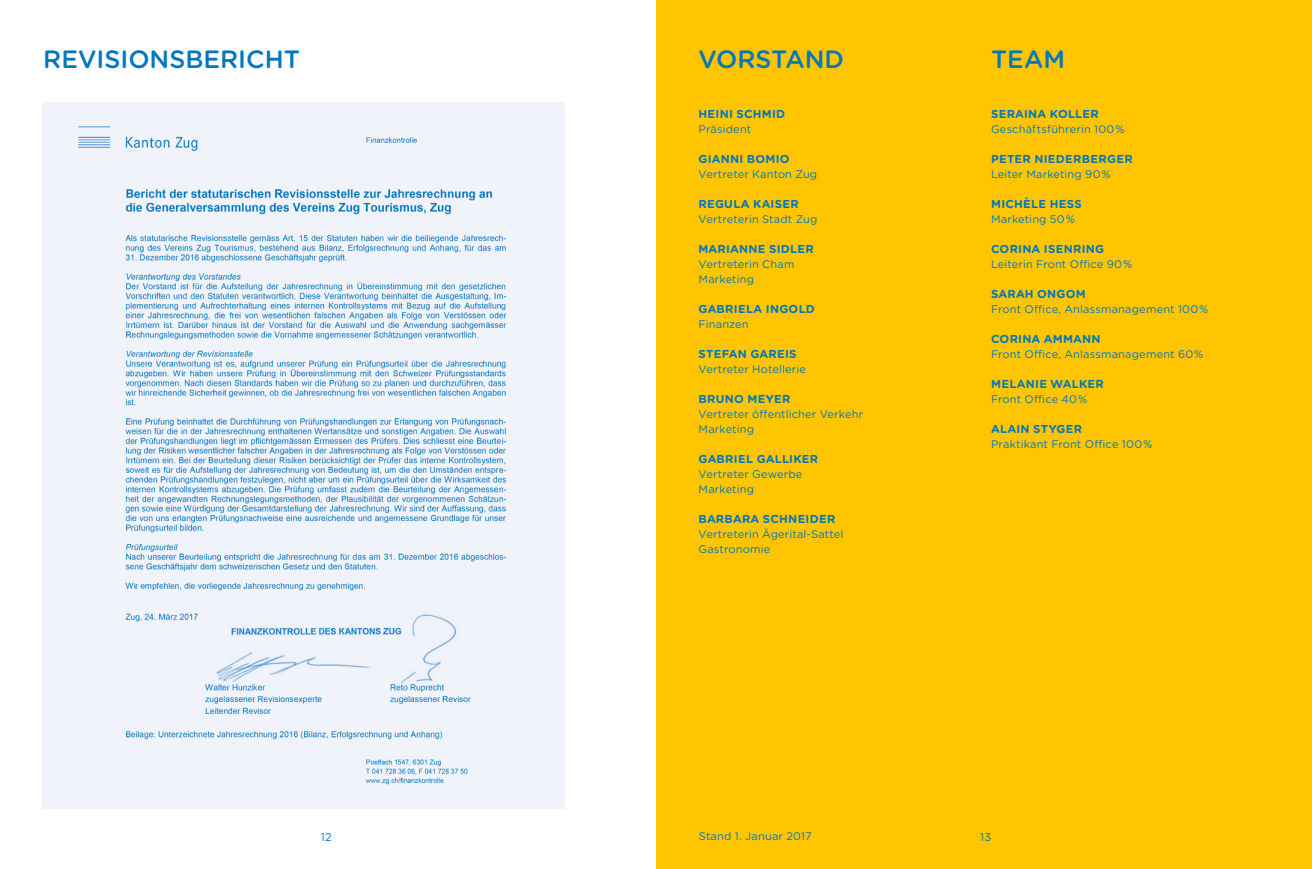
<style>
.page{position:relative;width:1312px;height:869px;background:#fff}
.page>*{position:absolute;margin:0;border:0;box-sizing:border-box;transform-origin:0 0}
.t1{font:500 25px "Gotham Rounded";color:#0077bf}
.t2{font:700 11.5px "Gotham Rounded";letter-spacing:.025em;color:#0077bf}
.t3{font:11.25px "Gotham Rounded";color:#0077bf}
.t4{font:11px/15px "Gotham Rounded";letter-spacing:.015em;color:#0077bf}
</style>
<div class="page">
<div style="left:43px;top:103px;width:522px;height:705px;background:#f0f3fa"></div>
<img style="left:78px;top:126px;width:429px;height:659px">
<div style="left:656px;top:0;width:655px;height:868px;background:#ffc500"></div>
<h1 class="t1" style="left:43px;top:41px;width:258px">REVISIONSBERICHT</h1>
<p class="t3" style="left:321px;top:828px;width:12px">12</p>
<h1 class="t1" style="left:698px;top:41px;width:147px">VORSTAND</h1>
<h1 class="t1" style="left:990px;top:41px;width:75px">TEAM</h1>
<p class="t2" style="left:698px;top:105px;width:88px">HEINI SCHMID</p>
<p class="t4" style="left:698px;top:121px;width:54px">Präsident</p>
<p class="t2" style="left:698px;top:150px;width:92px">GIANNI BOMIO</p>
<p class="t4" style="left:698px;top:166px;width:120px">Vertreter Kanton Zug</p>
<p class="t2" style="left:698px;top:195px;width:102px">REGULA KAISER</p>
<p class="t4" style="left:698px;top:211px;width:120px">Vertreterin Stadt Zug</p>
<p class="t2" style="left:698px;top:240px;width:117px">MARIANNE SIDLER</p>
<p class="t4" style="left:698px;top:256px;width:97px">Vertreterin Cham<br>Marketing</p>
<p class="t2" style="left:698px;top:300px;width:118px">GABRIELA INGOLD</p>
<p class="t4" style="left:698px;top:316px;width:52px">Finanzen</p>
<p class="t2" style="left:698px;top:345px;width:99px">STEFAN GAREIS</p>
<p class="t4" style="left:698px;top:361px;width:109px">Vertreter Hotellerie</p>
<p class="t2" style="left:698px;top:390px;width:93px">BRUNO MEYER</p>
<p class="t4" style="left:698px;top:406px;width:166px">Vertreter öffentlicher Verkehr<br>Marketing</p>
<p class="t2" style="left:698px;top:450px;width:121px">GABRIEL GALLIKER</p>
<p class="t4" style="left:698px;top:466px;width:105px">Vertreter Gewerbe<br>Marketing</p>
<p class="t2" style="left:698px;top:510px;width:138px">BARBARA SCHNEIDER</p>
<p class="t4" style="left:698px;top:526px;width:146px">Vertreterin Ägerital-Sattel<br>Gastronomie</p>
<p class="t2" style="left:990px;top:105px;width:109px">SERAINA KOLLER</p>
<p class="t4" style="left:990px;top:121px;width:135px">Geschäftsführerin 100 %</p>
<p class="t2" style="left:990px;top:150px;width:143px">PETER NIEDERBERGER</p>
<p class="t4" style="left:990px;top:166px;width:121px">Leiter Marketing 90 %</p>
<p class="t2" style="left:990px;top:195px;width:92px">MICHÈLE HESS</p>
<p class="t4" style="left:990px;top:211px;width:85px">Marketing 50 %</p>
<p class="t2" style="left:990px;top:240px;width:115px">CORINA ISENRING</p>
<p class="t4" style="left:990px;top:256px;width:143px">Leiterin Front Office 90 %</p>
<p class="t2" style="left:990px;top:285px;width:96px">SARAH ONGOM</p>
<p class="t4" style="left:990px;top:301px;width:219px">Front Office, Anlassmanagement 100 %</p>
<p class="t2" style="left:990px;top:330px;width:111px">CORINA AMMANN</p>
<p class="t4" style="left:990px;top:346px;width:214px">Front Office, Anlassmanagement 60 %</p>
<p class="t2" style="left:990px;top:375px;width:114px">MELANIE WALKER</p>
<p class="t4" style="left:990px;top:391px;width:98px">Front Office 40 %</p>
<p class="t2" style="left:990px;top:420px;width:92px">ALAIN STYGER</p>
<p class="t4" style="left:990px;top:436px;width:163px">Praktikant Front Office 100 %</p>
<p class="t4" style="left:698px;top:828px;width:114px">Stand 1. Januar 2017</p>
<p class="t3" style="left:980px;top:828px;width:12px">13</p>
</div>
